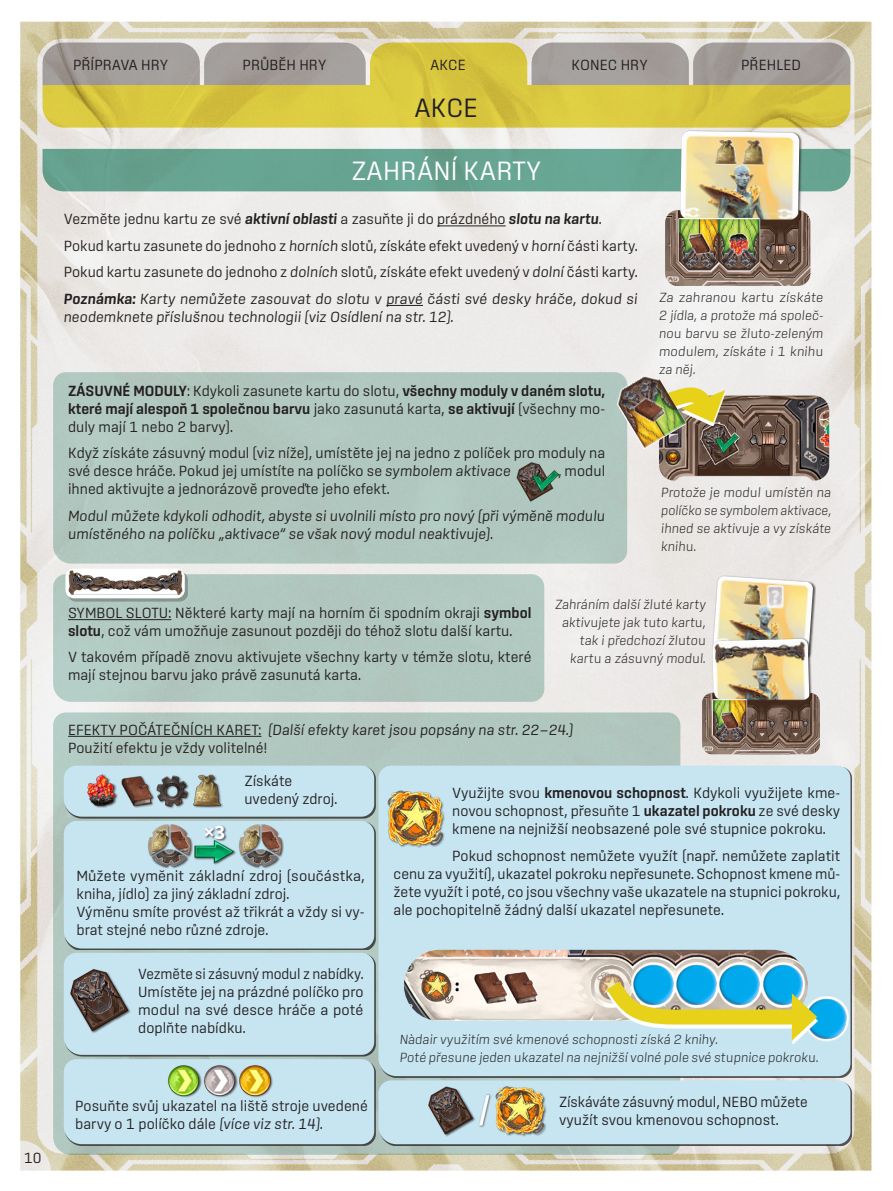
<style>
.page{position:relative;width:893px;height:1191px;background:#fff}
.page>*{position:absolute;margin:0;border:0;box-sizing:border-box;transform-origin:0 0}
.t1{font:700 34.95px "Source Sans Pro";color:#fff}
.t2{font:300 27px "Sinter";color:#fff}
.t3{font:300 27px "Sinter";color:#231f20}
.t4{font:700 20.7px "Source Sans Pro";color:#fff}
.t5{font:300 15px/18px "Sinter";color:#231f20}
.t6{font:italic 300 15px/18px "Sinter";color:#231f20}
.t7{font:600 15px/18px "Sinter";color:#231f20;text-align:justify}
.t8{font:italic 200 13.5px/18px "Sinter";color:#231f20;text-align:justify}
.s1{font-weight:600;font-style:italic}
.s2{font-style:italic}
.s3{font-weight:300}
.s4{font-weight:600}
</style>
<div class="page">
<img style="left:20px;top:21px;width:852px;height:1150px">
<svg style="left:53px;top:712px;width:627px;height:442px;background:#aec3bc"></svg>
<div style="left:713px;top:575px;width:103px;height:86px;background:#231f20;opacity:.75"></div>
<img style="left:713px;top:576px;width:100px;height:82px">
<div style="left:53px;top:574px;width:491px;height:128px;background:#b1c8c0"></div>
<div style="left:53px;top:372px;width:574px;height:191px;background:#b1c7bf"></div>
<div style="left:712px;top:638px;width:100px;height:82px;background:#231f20;opacity:.75"></div>
<img style="left:712px;top:639px;width:98px;height:53px">
<svg style="left:43px;top:43px;width:807px;height:85px;background:#c3b766"></svg>
<div style="left:43px;top:149px;width:807px;height:42px;background:#67a492"></div>
<hr style="left:437px;top:225px;width:69px;height:1px;background:#231f20">
<hr style="left:386px;top:305px;width:37px;height:1px;background:#231f20">
<img style="left:514px;top:461px;width:41px;height:41px">
<img style="left:532px;top:470px;width:26px;height:21px">
<hr style="left:68px;top:619px;width:103px;height:1px;background:#231f20">
<hr style="left:68px;top:736px;width:193px;height:1px;background:#231f20">
<img style="left:702px;top:692px;width:118px;height:62px">
<img style="left:659px;top:395px;width:170px;height:85px">
<svg style="left:712px;top:699px;width:35px;height:44px"></svg>
<img style="left:713px;top:700px;width:33px;height:42px">
<svg style="left:611px;top:369px;width:116px;height:81px;background:#b6ad7d"></svg>
<img style="left:613px;top:370px;width:73px;height:78px">
<img style="left:680px;top:131px;width:119px;height:79px">
<img style="left:665px;top:210px;width:145px;height:76px">
<svg style="left:678px;top:218px;width:40px;height:54px"></svg>
<img style="left:679px;top:220px;width:39px;height:51px">
<img style="left:718px;top:218px;width:42px;height:54px">
<svg style="left:64px;top:765px;width:786px;height:379px;background:#bed8dd"></svg>
<div style="left:68px;top:571px;width:120px;height:30px;background:#231f20;opacity:.3"></div>
<img style="left:65px;top:568px;width:120px;height:32px">
<p class="t5" style="left:24px;top:1149px;width:19px">10</p>
<p class="t5" style="left:73px;top:55px;width:97px">PŘÍPRAVA HRY</p>
<p class="t5" style="left:243px;top:55px;width:85px">PRŮBĚH HRY</p>
<p class="t5" style="left:430px;top:55px;width:37px">AKCE</p>
<p class="t5" style="left:572px;top:55px;width:78px">KONEC HRY</p>
<p class="t5" style="left:741px;top:55px;width:61px">PŘEHLED</p>
<h2 class="t3" style="left:414px;top:92px;width:66px">AKCE</h2>
<h2 class="t2" style="left:351px;top:156px;width:191px">ZAHRÁNÍ KARTY</h2>
<p class="t5" style="left:64px;top:205px;width:576px;line-height:26.5px">Vezměte jednu kartu ze své <span class="s1">aktivní oblasti</span> a zasuňte ji do prázdného <span class="s1">slotu na kartu</span>.<br>Pokud kartu zasunete do jednoho z <span class="s2">horních</span> slotů, získáte efekt uvedený v <span class="s2">horní</span> části karty.<br>Pokud kartu zasunete do jednoho z <span class="s2">dolních</span> slotů, získáte efekt uvedený v <span class="s2">dolní</span> části karty.<br><span class="s1">Poznámka:</span> <span class="s2">Karty nemůžete zasouvat do slotu v pravé části své desky hráče, dokud si</span></p>
<p class="t6" style="left:64px;top:307px;width:392px">neodemknete příslušnou technologii (viz Osídlení na str. 12).</p>
<p class="t7" style="left:68px;top:381px;width:539px">ZÁSUVNÉ MODULY<span class="s3">: Kdykoli zasunete kartu do slotu,</span> všechny moduly v daném slotu, které mají alespoň 1 společnou barvu <span class="s3">jako zasunutá karta,</span> se aktivují <span class="s3">(všechny mo&shy;duly mají 1 nebo 2 barvy).</span></p>
<p class="t5" style="left:68px;top:444px;width:539px">Když získáte zásuvný modul (viz níže), umístěte jej na jedno z políček pro moduly na své desce hráče. Pokud jej umístíte na políčko se <span class="s2">symbolem aktivace</span></p>
<p class="t5" style="left:558px;top:462px;width:49px">, modul</p>
<p class="t5" style="left:68px;top:480px;width:323px">ihned aktivujte a jednorázově proveďte jeho efekt.</p>
<p class="t6" style="left:68px;top:506px;width:539px">Modul můžete kdykoli odhodit, abyste si uvolnili místo pro nový (při výměně modulu umístěného na políčku „aktivace“ se však nový modul neaktivuje).</p>
<p class="t8" style="left:659px;top:288px;width:166px">Za zahranou kartu získáte 2 jídla, a protože má společ&shy;nou barvu se žluto-zeleným modulem, získáte i 1 knihu za něj.</p>
<p class="t8" style="left:661px;top:483px;width:172px">Protože je modul umístěn na políčko se symbolem aktivace, ihned se aktivuje a vy získáte knihu.</p>
<p class="t8" style="left:555px;top:595px;width:152px;text-align:right">Zahráním další žluté karty aktivujete jak tuto kartu, tak i předchozí žlutou kartu a zásuvný modul.</p>
<p class="t5" style="left:68px;top:603px;width:465px">SYMBOL SLOTU: Některé karty mají na horním či spodním okraji <span class="s4">symbol slotu</span>, což vám umožňuje zasunout později do téhož slotu další kartu.</p>
<p class="t5" style="left:68px;top:648px;width:465px">V takovém případě znovu aktivujete všechny karty v témže slotu, které mají stejnou barvu jako právě zasunutá karta.</p>
<p class="t5" style="left:68px;top:720px;width:507px">EFEKTY POČÁTEČNÍCH KARET: <span class="s2">(Další efekty karet jsou popsány na str. 22–24.)<br></span>Použití efektu je vždy volitelné!</p>
<p class="t5" style="left:452px;top:784px;width:390px;text-align:justify">Využijte svou <span class="s4">kmenovou schopnost</span>. Kdykoli využijete kme&shy;novou schopnost, přesuňte 1 <span class="s4">ukazatel pokroku</span> ze své desky kmene na nejnižší neobsazené pole své stupnice pokroku.</p>
<p class="t5" style="left:394px;top:846px;width:448px;text-align:justify;text-indent:59px">Pokud schopnost nemůžete využít (např. nemůžete zaplatit cenu za využití), ukazatel pokroku nepřesunete. Schopnost kmene mů&shy;žete využít i poté, co jsou všechny vaše ukazatele na stupnici pokroku, ale pochopitelně žádný další ukazatel nepřesunete.</p>
<p class="t5" style="left:244px;top:771px;width:94px">Získáte uvedený zdroj.</p>
<h3 class="t4" style="left:204px;top:818px;width:23px">×3</h3>
<p class="t5" style="left:77px;top:867px;width:290px">Můžete vyměnit základní zdroj (součástka, kniha, jídlo) za jiný základní zdroj.<br>Výměnu smíte provést až třikrát a vždy si vy&shy;brat stejné nebo různé zdroje.</p>
<p class="t5" style="left:138px;top:964px;width:227px;text-align:justify">Vezměte si zásuvný modul z nabídky.<br>Umístěte jej na prázdné políčko pro modul na své desce hráče a poté doplňte nabídku.</p>
<p class="t8" style="left:400px;top:1030px;width:420px">Nàdair využitím své kmenové schopnosti získá 2 knihy.<br>Poté přesune jeden ukazatel na nejnižší volné pole své stupnice pokroku.</p>
<p class="t5" style="left:75px;top:1096px;width:294px">Posuňte svůj ukazatel na liště stroje uvedené barvy o 1 políčko dále <span class="s2">(více viz str. 14).</span></p>
<h1 class="t1" style="left:479px;top:1084px;width:13px">/</h1>
<p class="t5" style="left:559px;top:1092px;width:250px">Získáváte zásuvný modul, NEBO můžete využít svou kmenovou schopnost.</p>
</div>
